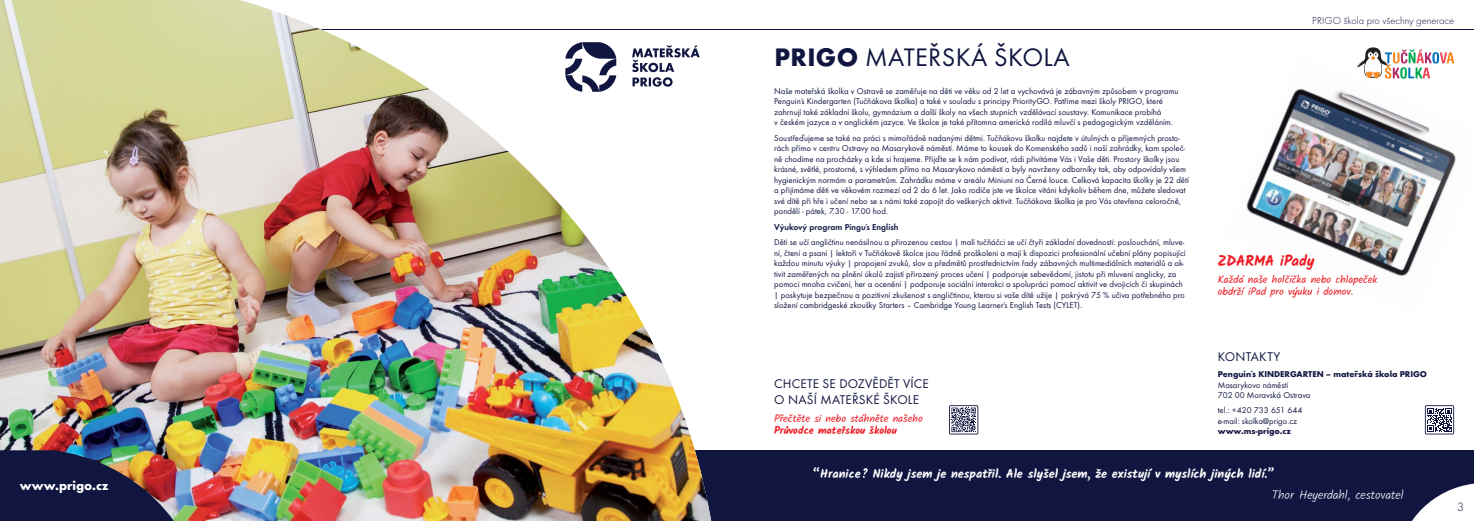
<style>
.page{position:relative;width:1474px;height:521px;background:#fff}
.page>*{position:absolute;margin:0;border:0;box-sizing:border-box;transform-origin:0 0}
.t1{font:26.25px "Futura TOT";letter-spacing:.015em;color:#111641}
.t2{font:700 14.88px "Kalam";letter-spacing:-.015em;color:#ed1c24}
.t3{font:13.12px/15.8px "Futura TOT";letter-spacing:.015em;color:#111641}
.t4{font:700 13.12px "Futura TOT";color:#fff}
.t5{font:12.6px "Futura TOT Ligh";color:#111641}
.t6{font:700 12.25px "Kalam";color:#fff}
.t7{font:300 12.25px "Kalam";color:#fff}
.t8{font:10.5px/12.6px "Kalam";color:#ed1c24}
.t9{font:10.5px "Futura TOT Ligh";color:#111641}
.t10{font:700 10.5px "Kalam";color:#ed1c24}
.t11{font:8.75px/10.5px "Futura TOT";color:#111641}
.t12{font:700 8.75px "Futura TOT";color:#111641}
.t13{font:600 8.75px "Futura TOT";color:#111641}
.s1{font-weight:700}
</style>
<div class="page">
<hr style="left:298px;top:29px;width:1175px;height:1px;background:#111641">
<div style="left:625px;top:450px;width:848px;height:71px;background:#111641"></div>
<img style="left:0;top:0;width:712px;height:521px">
<svg style="left:1412px;top:484px;width:61px;height:37px"></svg>
<svg style="left:632px;top:45px;width:67px;height:42px"></svg>
<svg style="left:565px;top:42px;width:51px;height:50px"></svg>
<svg style="left:1424px;top:405px;width:29px;height:29px"></svg>
<svg style="left:949px;top:405px;width:29px;height:29px"></svg>
<svg style="left:1365px;top:47px;width:88px;height:9px"></svg>
<img style="left:0;top:450px;width:205px;height:71px">
<img style="left:1357px;top:56px;width:98px;height:15px">
<img style="left:1246px;top:71px;width:210px;height:206px">
<h3 class="t4" style="left:20px;top:480px;width:90px">www.prigo.cz</h3>
<h1 class="t1" style="left:774px;top:45px;width:297px"><span class="s1">PRIGO</span> MATEŘSKÁ ŠKOLA</h1>
<p class="t11" style="left:774px;top:86px;width:406px">Naše mateřská školka v Ostravě se zaměřuje na děti ve věku od 2 let a vychovává je zábavným způsobem v programu Penguin´s Kindergarten (Tučňákova školka) a také v souladu s principy PriorityGO. Patříme mezi školy PRIGO, které zahrnují také základní školu, gymnázium a další školy na všech stupních vzdělávací soustavy. Komunikace probíhá<br>v českém jazyce a v anglickém jazyce. Ve školce je také přítomna americká rodilá mluvčí s pedagogickým vzděláním.</p>
<p class="t11" style="left:774px;top:133px;width:416px">Soustřeďujeme se také na práci s mimořádně nadanými dětmi. Tučňákovu školku najdete v útulných a příjemných prosto&shy;rách přímo v centru Ostravy na Masarykově náměstí. Máme to kousek do Komenského sadů i naší zahrádky, kam společ&shy;ně chodíme na procházky a kde si hrajeme. Přijďte se k nám podívat, rádi přivítáme Vás i Vaše děti. Prostory školky jsou krásné, světlé, prostorné, s výhledem přímo na Masarykovo náměstí a byly navrženy odborníky tak, aby odpovídaly všem hygienickým normám a parametrům. Zahrádku máme v areálu Miniuni na Černé louce. Celková kapacita školky je 22 dětí a přijímáme děti ve věkovém rozmezí od 2 do 6 let. Jako rodiče jste ve školce vítáni kdykoliv během dne, můžete sledovat své dítě při hře i učení nebo se s námi také zapojit do veškerých aktivit. Tučňákova školka je pro Vás otevřena celoročně, pondělí - pátek, 7.30 - 17.00 hod.</p>
<p class="t13" style="left:774px;top:223px;width:126px">Výukový program Pingu´s English</p>
<p class="t11" style="left:774px;top:237px;width:413px">Děti se učí angličtinu nenásilnou a přirozenou cestou | malí tučňáčci se učí čtyři základní dovednosti: poslouchání, mluve&shy;ní, čtení a psaní | lektoři v Tučňákově školce jsou řádně proškoleni a mají k dispozici profesionální učební plány popisující každou minutu výuky | propojení zvuků, slov a předmětů prostřednictvím řady zábavných multimediálních materiálů a ak&shy;tivit zaměřených na plnění úkolů zajistí přirozený proces učení | podporuje sebevědomí, jistotu při mluvení anglicky, za pomoci mnoha cvičení, her a ocenění | podporuje sociální interakci a spolupráci pomocí aktivit ve dvojicích či skupinách | poskytuje bezpečnou a pozitivní zkušenost s angličtinou, kterou si vaše dítě užije | pokrývá 75 % učiva potřebného pro složení cambridgeské zkoušky Starters – Cambridge Young Learner´s English Tests (CYLET).</p>
<h3 class="t3" style="left:774px;top:376px;width:156px">CHCETE SE DOZVĚDĚT VÍCE<br>O NAŠÍ MATEŘSKÉ ŠKOLE</h3>
<p class="t8" style="left:774px;top:412px;width:150px">Přečtěte si nebo stáhněte našeho</p>
<p class="t10" style="left:774px;top:425px;width:124px">Průvodce mateřskou školou</p>
<p class="t9" style="left:1312px;top:16px;width:143px">PRIGO škola pro všechny generace</p>
<h2 class="t2" style="left:1217px;top:252px;width:98px">ZDARMA iPady</h2>
<p class="t8" style="left:1217px;top:273px;width:161px">Každá naše holčička nebo chlapeček obdrží iPad pro výuku i domov.</p>
<h3 class="t3" style="left:1217px;top:350px;width:64px">KONTAKTY</h3>
<p class="t12" style="left:1217px;top:370px;width:211px">Penguin´s KINDERGARTEN – mateřská škola PRIGO</p>
<p class="t11" style="left:1217px;top:380px;width:94px">Masarykovo náměstí<br>702 00 Moravská Ostrava</p>
<p class="t11" style="left:1217px;top:406px;width:86px">tel.: +420 733 651 644 e-mail: skolka@prigo.cz</p>
<p class="t12" style="left:1217px;top:428px;width:75px">www.ms-prigo.cz</p>
<h3 class="t6" style="left:812px;top:466px;width:463px">“ Hranice? Nikdy jsem je nespatřil. Ale slyšel jsem, že existují v myslích jiných lidí.”</h3>
<h3 class="t7" style="left:1271px;top:488px;width:133px">Thor Heyerdahl, cestovatel</h3>
<h3 class="t5" style="left:1456px;top:501px;width:8px">3</h3>
</div>
